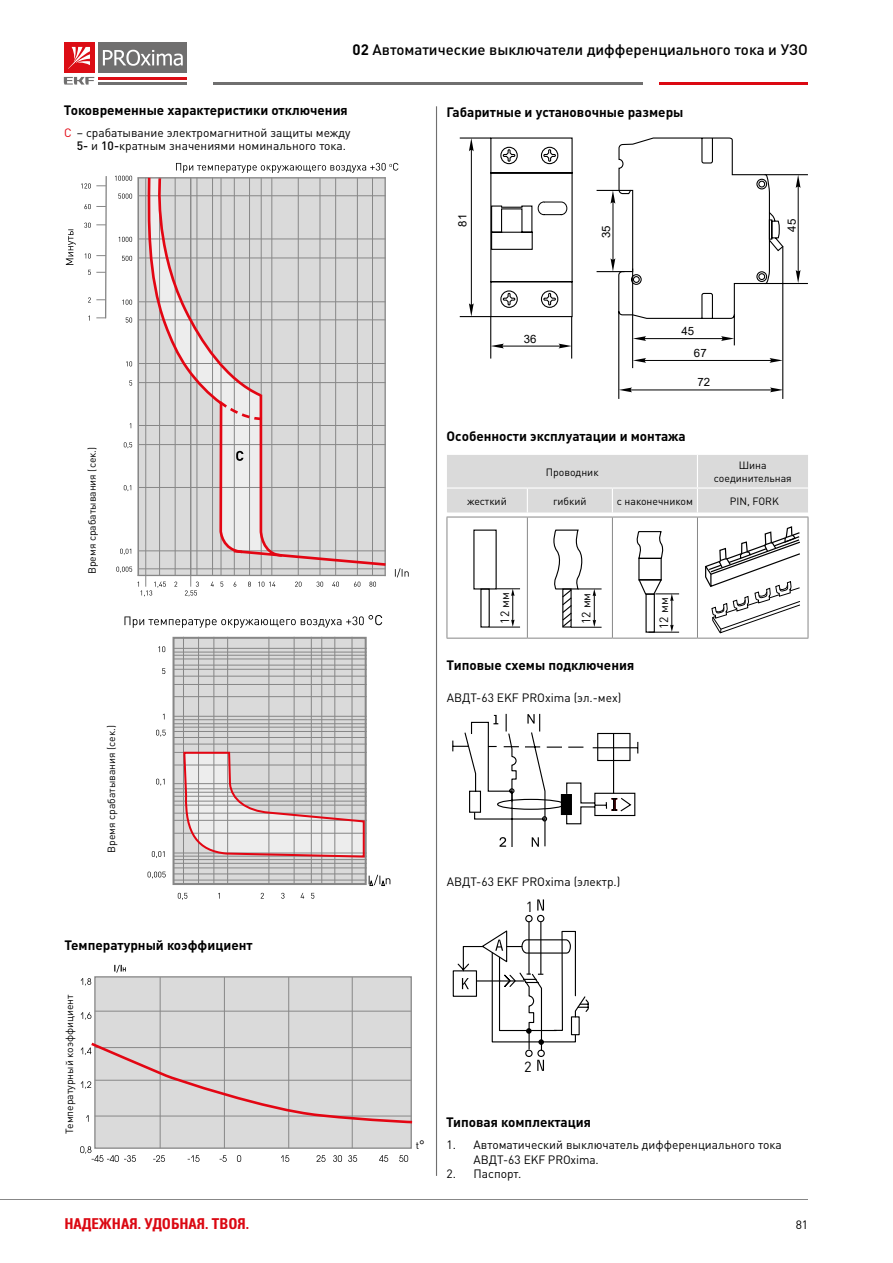
<style>
.page{position:relative;width:893px;height:1263px;background:#fff}
.page>*{position:absolute;margin:0;border:0;box-sizing:border-box;transform-origin:0 0}
.t1{font:500 15px "DIN Cyr";color:#000}
.t2{font:700 15px "Partner Condensed";color:#db0812}
.t3{font:14.55px "DIN Cyr";color:#000}
.t4{font:700 13.5px "DIN Cyr";color:#000}
.t5{font:12px/13.5px "DIN Cyr";color:#000}
.t6{font:11.4px/22.2px "Arial";color:#000}
.t7{font:10.5px/12.6px "DIN Cyr";color:#000;text-align:center}
.t8{font:10.35px "DIN Cyr";color:#000}
.s1{font-weight:700}
.s2{color:#e30613}
.s3{font-weight:500}
.s4{font-size:12.15px}
</style>
<div class="page">
<hr style="left:0;top:1199px;width:808px;height:1px;background:#878787">
<div style="left:98px;top:43px;width:89px;height:30px;background:#706f6f"></div>
<hr style="left:98px;top:77px;width:89px;height:3px;background:#dc0d15">
<hr style="left:98px;top:82px;width:89px;height:3px;background:#706f6f">
<svg style="left:103px;top:50px;width:80px;height:16px"></svg>
<svg style="left:64px;top:77px;width:30px;height:8px"></svg>
<div style="left:64px;top:43px;width:30px;height:30px;background:#dc0d15"></div>
<svg style="left:68px;top:47px;width:22px;height:22px"></svg>
<hr style="left:659px;top:82px;width:149px;height:3px;background:#db0812">
<hr style="left:213px;top:82px;width:430px;height:3px;background:#706f6f">
<div style="left:453px;top:970px;width:24px;height:27px;border:1px solid #000"></div>
<div style="left:525px;top:915px;width:8px;height:7px;border:1px solid #000;border-radius:50%"></div>
<div style="left:537px;top:915px;width:7px;height:7px;border:1px solid #000;border-radius:50%"></div>
<svg style="left:537px;top:899px;width:7px;height:11px"></svg>
<svg style="left:457px;top:921px;width:132px;height:150px"></svg>
<svg style="left:452px;top:713px;width:187px;height:134px"></svg>
<hr style="left:436px;top:106px;width:1px;height:1070px;background:#706f6f">
<svg style="left:66px;top:163px;width:347px;height:999px"></svg>
<hr style="left:447px;top:638px;width:80px;height:1px;background:#878787">
<hr style="left:527px;top:638px;width:85px;height:1px;background:#878787">
<hr style="left:612px;top:638px;width:85px;height:1px;background:#878787">
<hr style="left:697px;top:638px;width:111px;height:1px;background:#878787">
<svg style="left:447px;top:455px;width:361px;height:62px;background:#dcdcdc"></svg>
<hr style="left:447px;top:517px;width:80px;height:1px;background:#878787">
<hr style="left:447px;top:517px;width:1px;height:121px;background:#878787">
<hr style="left:527px;top:517px;width:85px;height:1px;background:#878787">
<hr style="left:527px;top:517px;width:1px;height:121px;background:#878787">
<hr style="left:612px;top:517px;width:85px;height:1px;background:#878787">
<hr style="left:612px;top:517px;width:1px;height:121px;background:#878787">
<hr style="left:697px;top:517px;width:111px;height:1px;background:#878787">
<hr style="left:697px;top:517px;width:1px;height:121px;background:#878787">
<hr style="left:808px;top:517px;width:1px;height:121px;background:#878787">
<div style="left:480px;top:588px;width:10px;height:40px;border:1px solid #000"></div>
<hr style="left:489px;top:627px;width:31px;height:1px;background:#000">
<svg style="left:496px;top:588px;width:24px;height:39px"></svg>
<svg style="left:553px;top:529px;width:49px;height:99px"></svg>
<svg style="left:636px;top:531px;width:28px;height:28px"></svg>
<hr style="left:648px;top:632px;width:31px;height:1px;background:#000">
<svg style="left:638px;top:578px;width:41px;height:54px"></svg>
<svg style="left:705px;top:526px;width:95px;height:108px"></svg>
<hr style="left:765px;top:174px;width:43px;height:1px;background:#000">
<hr style="left:765px;top:283px;width:43px;height:1px;background:#000">
<hr style="left:798px;top:183px;width:1px;height:92px;background:#000">
<svg style="left:796px;top:175px;width:4px;height:13px"></svg>
<svg style="left:796px;top:270px;width:4px;height:13px"></svg>
<svg style="left:597px;top:137px;width:187px;height:262px"></svg>
<hr style="left:498px;top:346px;width:66px;height:1px;background:#000">
<svg style="left:558px;top:344px;width:13px;height:4px"></svg>
<svg style="left:491px;top:344px;width:13px;height:4px"></svg>
<hr style="left:490px;top:317px;width:1px;height:42px;background:#000">
<hr style="left:571px;top:317px;width:1px;height:42px;background:#000">
<svg style="left:459px;top:137px;width:114px;height:181px"></svg>
<p class="t1" style="left:353px;top:39px;width:457px"><span class="s1">02</span> Автоматические выключатели дифференциального тока и УЗО</p>
<p class="t4" style="left:64px;top:101px;width:285px">Токовременные характеристики отключения</p>
<p class="t5" style="left:77px;top:125px;width:275px;text-indent:-13px"><span class="s2">С</span> – срабатывание электромагнитной защиты между<br><span class="s3">5-</span> и <span class="s3">10-</span>кратным значениями номинального тока.</p>
<p class="t8" style="left:85px;top:574px;width:129px;rotate:-90deg">Время срабатывания (сек.)</p>
<p class="t8" style="left:105px;top:853px;width:129px;rotate:-90deg">Время срабатывания (сек.)</p>
<p class="t4" style="left:64px;top:936px;width:190px">Температурный коэффициент</p>
<p class="t8" style="left:63px;top:1134px;width:141px;rotate:-90deg">Температурный коэффициент</p>
<p class="t4" style="left:447px;top:103px;width:238px">Габаритные и установочные размеры</p>
<p class="t6" style="left:451px;top:226px;width:14px;rotate:-90deg">81</p>
<p class="t6" style="left:524px;top:327px;width:14px">36</p>
<p class="t6" style="left:595px;top:238px;width:14px;rotate:-90deg">35</p>
<p class="t6" style="left:694px;top:320px;width:14px;text-indent:-12px">45<br>67</p>
<p class="t6" style="left:697px;top:371px;width:14px">72</p>
<p class="t4" style="left:446px;top:427px;width:241px">Особенности эксплуатации и монтажа</p>
<p class="t6" style="left:781px;top:232px;width:14px;rotate:-90deg">45</p>
<p class="t7" style="left:546px;top:465px;width:54px">Проводник</p>
<p class="t7" style="left:714px;top:459px;width:80px">Шина соединительная</p>
<p class="t7" style="left:467px;top:494px;width:41px">жесткий</p>
<p class="t7" style="left:553px;top:494px;width:35px">гибкий</p>
<p class="t7" style="left:617px;top:494px;width:78px">с наконечником</p>
<p class="t7" style="left:730px;top:494px;width:51px">PIN, FORK</p>
<p class="t5" style="left:497px;top:624px;width:33px;rotate:-90deg">12 мм</p>
<p class="t5" style="left:579px;top:624px;width:33px;rotate:-90deg">12 мм</p>
<p class="t5" style="left:656px;top:629px;width:33px;rotate:-90deg">12 мм</p>
<p class="t4" style="left:447px;top:656px;width:189px">Типовые схемы подключения</p>
<p class="t5" style="left:447px;top:691px;width:176px">АВДТ-63 EKF PROxima (эл.-мех)</p>
<p class="t5" style="left:447px;top:874px;width:175px">АВДТ-63 EKF PROxima (электр.)</p>
<p class="t3" style="left:526px;top:896px;width:9px">1</p>
<p class="t8" style="left:416px;top:1138px;width:11px">t<span class="s4">°</span></p>
<p class="t3" style="left:524px;top:1056px;width:9px">2</p>
<p class="t4" style="left:446px;top:1113px;width:147px">Типовая комплектация</p>
<p class="t5" style="left:474px;top:1137px;width:310px;line-height:14.4px;text-indent:-27px">1. Автоматический выключатель дифференциального тока<br>АВДТ-63 EKF PROxima.</p>
<p class="t5" style="left:447px;top:1166px;width:76px">2. Паспорт.</p>
<p class="t2" style="left:64px;top:1214px;width:186px">НАДЕЖНАЯ. УДОБНАЯ. ТВОЯ.</p>
<p class="t5" style="left:796px;top:1217px;width:14px">81</p>
</div>
